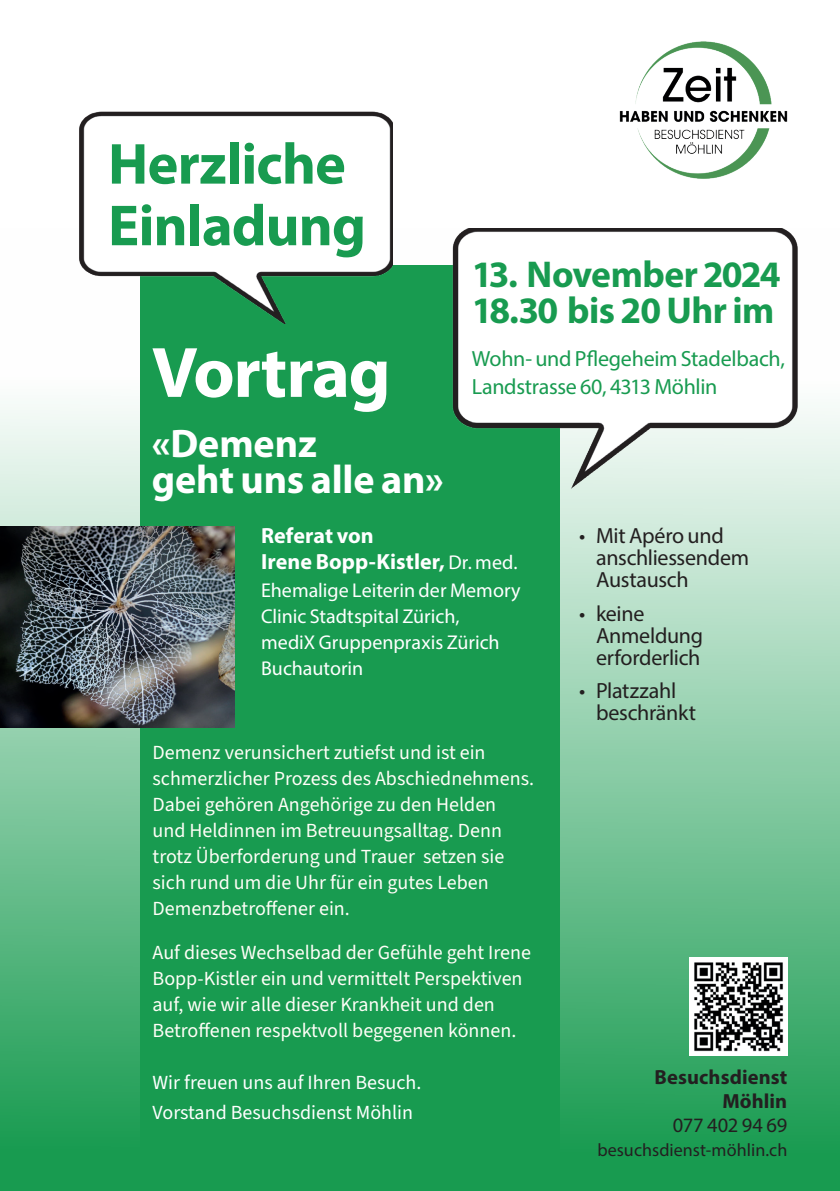
<style>
.page{position:relative;width:840px;height:1191px;background:#fff}
.page>*{position:absolute;margin:0;border:0;box-sizing:border-box;transform-origin:0 0}
.t1{font:700 72px "Myriad Pro";letter-spacing:-.02em;color:#fff}
.t2{font:700 58.4px/61.6px "Myriad Pro";letter-spacing:-.015em;color:#189b50}
.t3{font:700 40px/36px "Myriad Pro";letter-spacing:-.005em;color:#fff}
.t4{font:700 37.4px/36.2px "Myriad Pro";letter-spacing:-.015em;color:#189b50}
.t5{font:22px/22px "Myriad Pro";letter-spacing:-.015em;color:#231f20}
.t6{font:22px/28px "Myriad Pro";letter-spacing:-.01em;color:#189b50}
.t7{font:700 22px/26px "Myriad Pro";color:#fff}
.t8{font:700 20.4px/24px "Myriad Pro";letter-spacing:.005em;color:#231f20;text-align:right}
.t9{font:20.4px "Myriad Pro";letter-spacing:-.01em;color:#231f20}
.t10{font:20px/26px "Source Sans 3";color:#fffef7}
.t11{font:20px/26px "Myriad Pro";color:#fff}
.t12{font:20px/30px "Source Sans 3";color:#fff}
.t13{font:18px "Myriad Pro";letter-spacing:.005em;color:#231f20}
.s1{font-weight:400;font-size:20px}
</style>
<div class="page">
<div style="left:0;top:228px;width:839px;height:963px;background:linear-gradient(to bottom,#fff,#14994d)"></div>
<img style="left:619px;top:41px;width:169px;height:138px">
<div style="left:140px;top:265px;width:419px;height:926px;background:#189b50"></div>
<img style="left:450px;top:228px;width:350px;height:286px">
<img style="left:688px;top:957px;width:99px;height:98px">
<img style="left:77px;top:111px;width:315px;height:213px">
<img style="left:0;top:526px;width:234px;height:201px">
<h2 class="t2" style="left:108px;top:131px;width:259px">Herzliche<br>Einladung</h2>
<h1 class="t1" style="left:152px;top:326px;width:240px">Vortrag</h1>
<h3 class="t3" style="left:152px;top:424px;width:293px">«Demenz<br>geht uns alle an»</h3>
<h3 class="t4" style="left:471px;top:255px;width:310px">13. November 2024<br>18.30 bis 20 Uhr im</h3>
<p class="t6" style="left:471px;top:344px;width:314px">Wohn- und Pflegeheim Stadelbach,<br>Landstrasse 60, 4313 Möhlin</p>
<p class="t7" style="left:261px;top:521px;width:258px">Referat von<br>Irene Bopp-Kistler, <span class="s1">Dr. med.</span></p>
<p class="t11" style="left:261px;top:576px;width:261px">Ehemalige Leiterin der Memory<br>Clinic Stadtspital Zürich,<br>mediX Gruppenpraxis Zürich<br>Buchautorin</p>
<p class="t10" style="left:152px;top:739px;width:383px">Demenz verunsichert zutiefst und ist ein schmerzlicher Prozess des Abschiednehmens.<br>Dabei gehören Angehörige zu den Helden und Heldinnen im Betreuungsalltag. Denn trotz Überforderung und Trauer setzen sie sich rund um die Uhr für ein gutes Leben Demenzbetroffener ein.</p>
<p class="t10" style="left:152px;top:939px;width:380px">Auf dieses Wechselbad der Gefühle geht Irene Bopp-Kistler ein und vermittelt Perspektiven auf, wie wir alle dieser Krankheit und den Betroffenen respektvoll begegenen können.</p>
<p class="t12" style="left:152px;top:1067px;width:270px">Wir freuen uns auf Ihren Besuch.<br>Vorstand Besuchsdienst Möhlin</p>
<p class="t5" style="left:595px;top:524px;width:154px;text-indent:-17px">• Mit Apéro und anschliessendem<br>Austausch</p>
<p class="t5" style="left:595px;top:602px;width:108px;text-indent:-17px">• keine<br>Anmeldung erforderlich</p>
<p class="t5" style="left:595px;top:679px;width:101px;text-indent:-17px">• Platzzahl beschränkt</p>
<p class="t8" style="left:654px;top:1064px;width:134px">Besuchsdienst<br>Möhlin</p>
<p class="t9" style="left:672px;top:1112px;width:116px">077 402 94 69</p>
<p class="t13" style="left:597px;top:1138px;width:191px">besuchsdienst-möhlin.ch</p>
</div>
